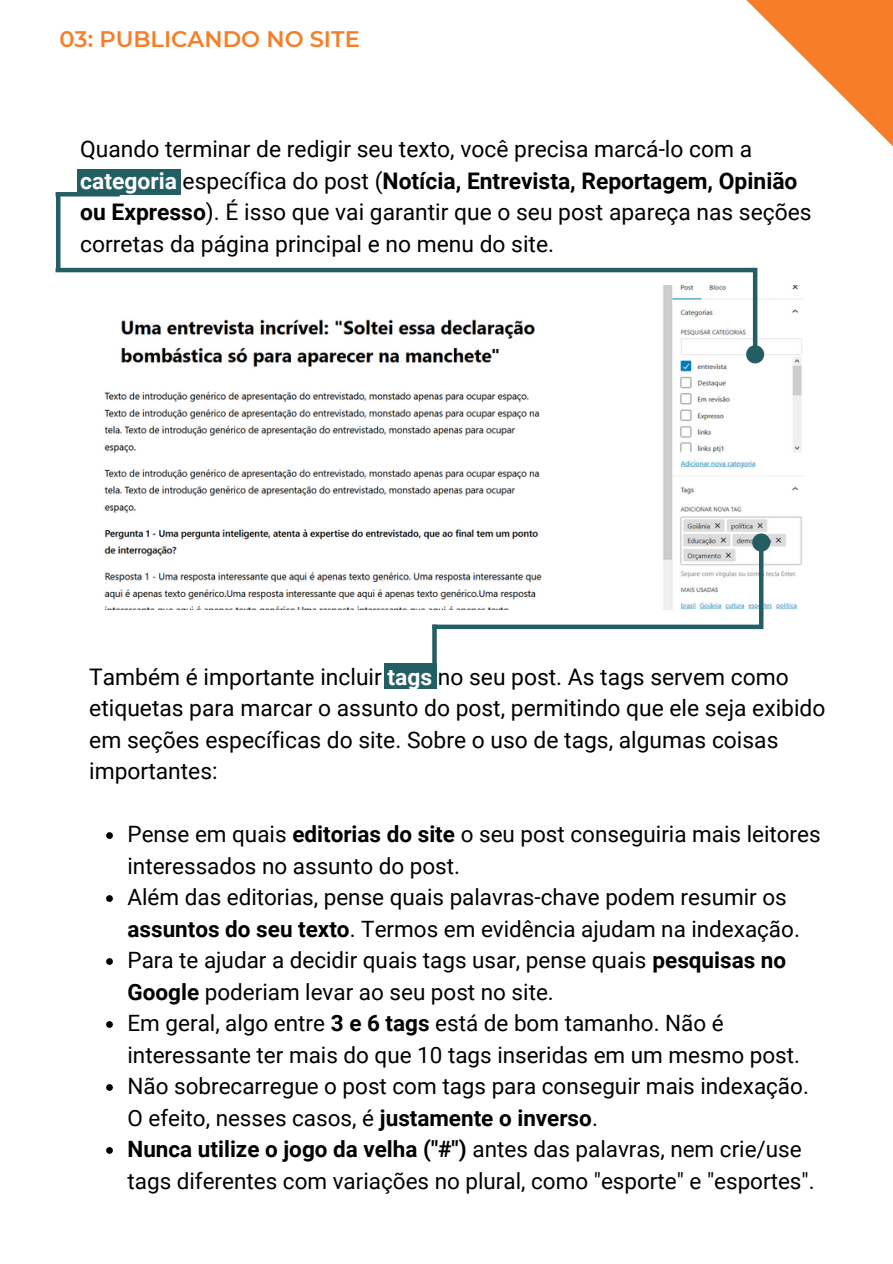
<style>
.page{position:relative;width:893px;height:1264px;background:#fff}
.page>*{position:absolute;margin:0;border:0;box-sizing:border-box;transform-origin:0 0}
.t1{font:22.8px/31.5px "Roboto";color:#000}
.t2{font:22.5px/31.5px "Roboto";color:#000}
.t3{font:600 22.5px "Montserrat";color:#f67e28}
.s1{font-weight:700;color:#fff}
.s2{font-weight:700}
</style>
<div class="page">
<div style="left:77px;top:170px;width:103px;height:25px;background:#225e64"></div>
<svg style="left:746px;top:0;width:146px;height:146px"></svg>
<img style="left:104px;top:286px;width:699px;height:323px">
<hr style="left:56px;top:192px;width:64px;height:4px;background:#225e64">
<div style="left:752px;top:268px;width:5px;height:78px;background:#225e64"></div>
<svg style="left:742px;top:342px;width:25px;height:24px"></svg>
<div style="left:384px;top:663px;width:52px;height:25px;background:#225e64"></div>
<svg style="left:106px;top:832px;width:7px;height:7px"></svg>
<svg style="left:106px;top:895px;width:7px;height:6px"></svg>
<svg style="left:106px;top:958px;width:7px;height:6px"></svg>
<svg style="left:106px;top:1021px;width:7px;height:6px"></svg>
<svg style="left:106px;top:1084px;width:7px;height:6px"></svg>
<svg style="left:106px;top:1147px;width:7px;height:6px"></svg>
<hr style="left:56px;top:194px;width:4px;height:76px;background:#225e64">
<hr style="left:56px;top:268px;width:699px;height:4px;background:#225e64">
<div style="left:432px;top:624px;width:5px;height:53px;background:#225e64"></div>
<div style="left:432px;top:624px;width:330px;height:5px;background:#225e64"></div>
<hr style="left:759px;top:550px;width:4px;height:79px;background:#225e64">
<svg style="left:749px;top:530px;width:24px;height:24px"></svg>
<p class="t3" style="left:59px;top:25px;width:302px">03: PUBLICANDO NO SITE</p>
<p class="t1" style="left:80px;top:134px;width:732px">Quando terminar de redigir seu texto, você precisa marcá-lo com a <span class="s1">categoria</span> específica do post (<span class="s2">Notícia, Entrevista, Reportagem, Opinião ou Expresso</span>). É isso que vai garantir que o seu post apareça nas seções corretas da página principal e no menu do site.</p>
<p class="t1" style="left:89px;top:661px;width:737px">Também é importante incluir <span class="s1">tags</span> no seu post. As tags servem como etiquetas para marcar o assunto do post, permitindo que ele seja exibido em seções específicas do site. Sobre o uso de tags, algumas coisas importantes:</p>
<p class="t2" style="left:127px;top:818px;width:694px">Pense em quais <span class="s2">editorias do site</span> o seu post conseguiria mais leitores interessados no assunto do post.<br>Além das editorias, pense quais palavras-chave podem resumir os <span class="s2">assuntos do seu texto</span>. Termos em evidência ajudam na indexação.<br>Para te ajudar a decidir quais tags usar, pense quais <span class="s2">pesquisas no Google</span> poderiam levar ao seu post no site.<br>Em geral, algo entre <span class="s2">3 e 6 tags</span> está de bom tamanho. Não é interessante ter mais do que 10 tags inseridas em um mesmo post.<br>Não sobrecarregue o post com tags para conseguir mais indexação.<br>O efeito, nesses casos, é <span class="s2">justamente o inverso</span>.<br><span class="s2">Nunca utilize o jogo da velha ("#")</span> antes das palavras, nem crie/use tags diferentes com variações no plural, como "esporte" e "esportes".</p>
</div>
